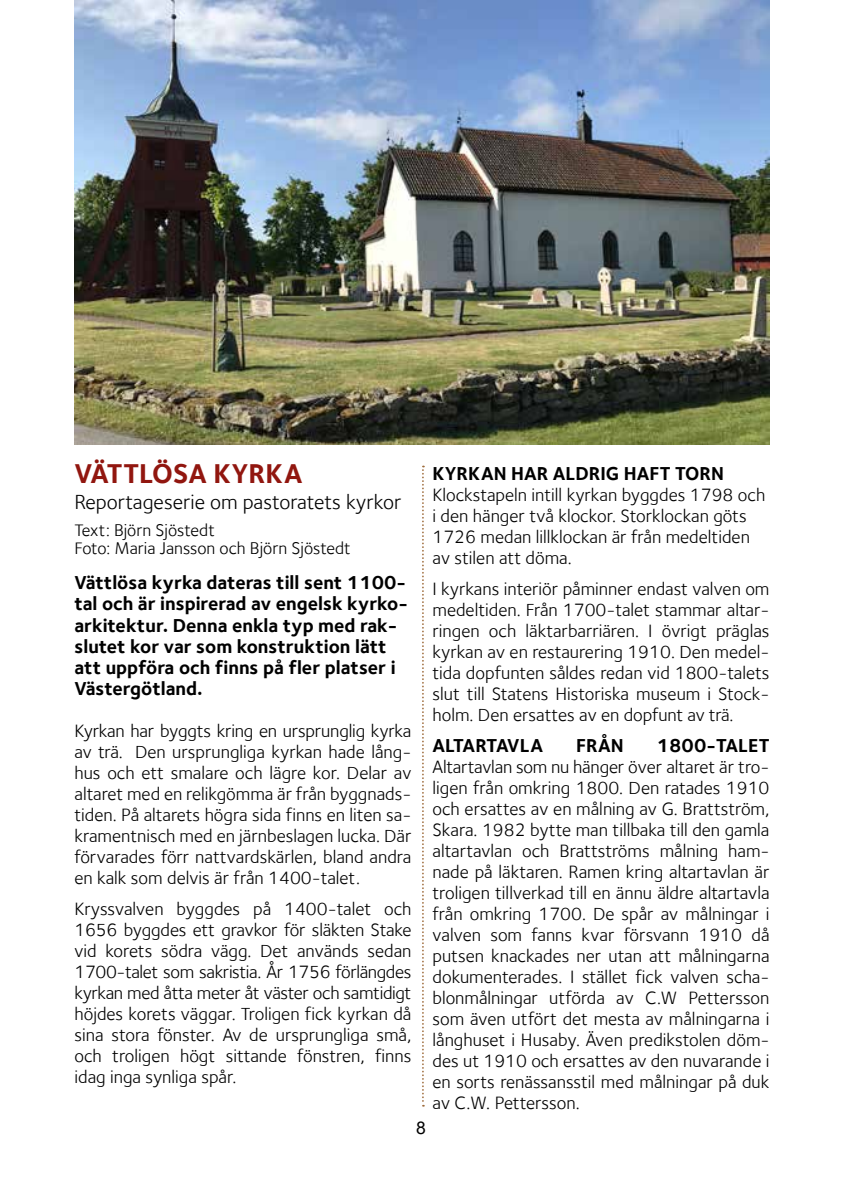
<style>
.page{position:relative;width:844px;height:1191px;background:#fff}
.page>*{position:absolute;margin:0;border:0;box-sizing:border-box;transform-origin:0 0}
.t1{font:700 28px "Foundry Sterling";color:#91160f}
.t2{font:21px "Foundry Sterling";color:#000}
.t3{font:700 19.25px/21px "Foundry Sterling";color:#000}
.t4{font:18.38px/21px "Foundry Sterling";color:#000;text-align:justify}
.t5{font:17.5px/17.5px "Foundry Sterling";color:#000}
.t6{font:17.5px "Arial";color:#000}
</style>
<div class="page">
<svg style="left:422px;top:465px;width:2px;height:641px"></svg>
<img style="left:74px;top:0;width:695px;height:445px">
<h1 class="t1" style="left:74px;top:457px;width:229px">VÄTTLÖSA KYRKA</h1>
<p class="t2" style="left:74px;top:489px;width:328px">Reportageserie om pastoratets kyrkor</p>
<p class="t5" style="left:74px;top:521px;width:278px">Text: Björn Sjöstedt<br>Foto: Maria Jansson och Björn Sjöstedt</p>
<p class="t3" style="left:74px;top:572px;width:335px">Vättlösa kyrka dateras till sent 1100- tal och är inspirerad av engelsk kyrko&shy;arkitektur. Denna enkla typ med rak&shy;slutet kor var som konstruktion lätt att uppföra och finns på fler platser i Västergötland.</p>
<p class="t4" style="left:74px;top:719px;width:338px">Kyrkan har byggts kring en ursprunglig kyrka av trä. Den ursprungliga kyrkan hade lång&shy;hus och ett smalare och lägre kor. Delar av altaret med en relikgömma är från byggnads&shy;tiden. På altarets högra sida finns en liten sa&shy;kramentnisch med en järnbeslagen lucka. Där förvarades förr nattvardskärlen, bland andra en kalk som delvis är från 1400-talet.</p>
<p class="t4" style="left:74px;top:897px;width:338px">Kryssvalven byggdes på 1400-talet och 1656 byggdes ett gravkor för släkten Stake vid korets södra vägg. Det används sedan 1700-talet som sakristia. År 1756 förlängdes kyrkan med åtta meter åt väster och samtidigt höjdes korets väggar. Troligen fick kyrkan då sina stora fönster. Av de ursprungliga små, och troligen högt sittande fönstren, finns idag inga synliga spår.</p>
<p class="t3" style="left:432px;top:462px;width:293px">KYRKAN HAR ALDRIG HAFT TORN</p>
<p class="t4" style="left:432px;top:484px;width:334px;text-align:left">Klockstapeln intill kyrkan byggdes 1798 och i den hänger två klockor. Storklockan göts 1726 medan lillklockan är från medeltiden av stilen att döma.</p>
<p class="t4" style="left:432px;top:578px;width:338px">I kyrkans interiör påminner endast valven om medeltiden. Från 1700-talet stammar altar&shy;ringen och läktarbarriären. I övrigt präglas kyrkan av en restaurering 1910. Den medel&shy;tida dopfunten såldes redan vid 1800-talets slut till Statens Historiska museum i Stock&shy;holm. Den ersattes av en dopfunt av trä.</p>
<p class="t3" style="left:432px;top:734px;width:112px">ALTARTAVLA</p>
<p class="t3" style="left:576px;top:734px;width:49px">FRÅN</p>
<p class="t3" style="left:656px;top:734px;width:114px">1800-TALET</p>
<p class="t4" style="left:432px;top:755px;width:338px">Altartavlan som nu hänger över altaret är tro&shy;ligen från omkring 1800. Den ratades 1910 och ersattes av en målning av G. Brattström, Skara. 1982 bytte man tillbaka till den gamla altartavlan och Brattströms målning ham&shy;nade på läktaren. Ramen kring altartavlan är troligen tillverkad till en ännu äldre altartavla från omkring 1700. De spår av målningar i valven som fanns kvar försvann 1910 då putsen knackades ner utan att målningarna dokumenterades. I stället fick valven scha&shy;blonmålningar utförda av C.W Pettersson som även utfört det mesta av målningarna i långhuset i Husaby. Även predikstolen döm&shy;des ut 1910 och ersattes av den nuvarande i en sorts renässansstil med målningar på duk av C.W. Pettersson.</p>
<p class="t6" style="left:416px;top:1116px;width:11px">8</p>
</div>
